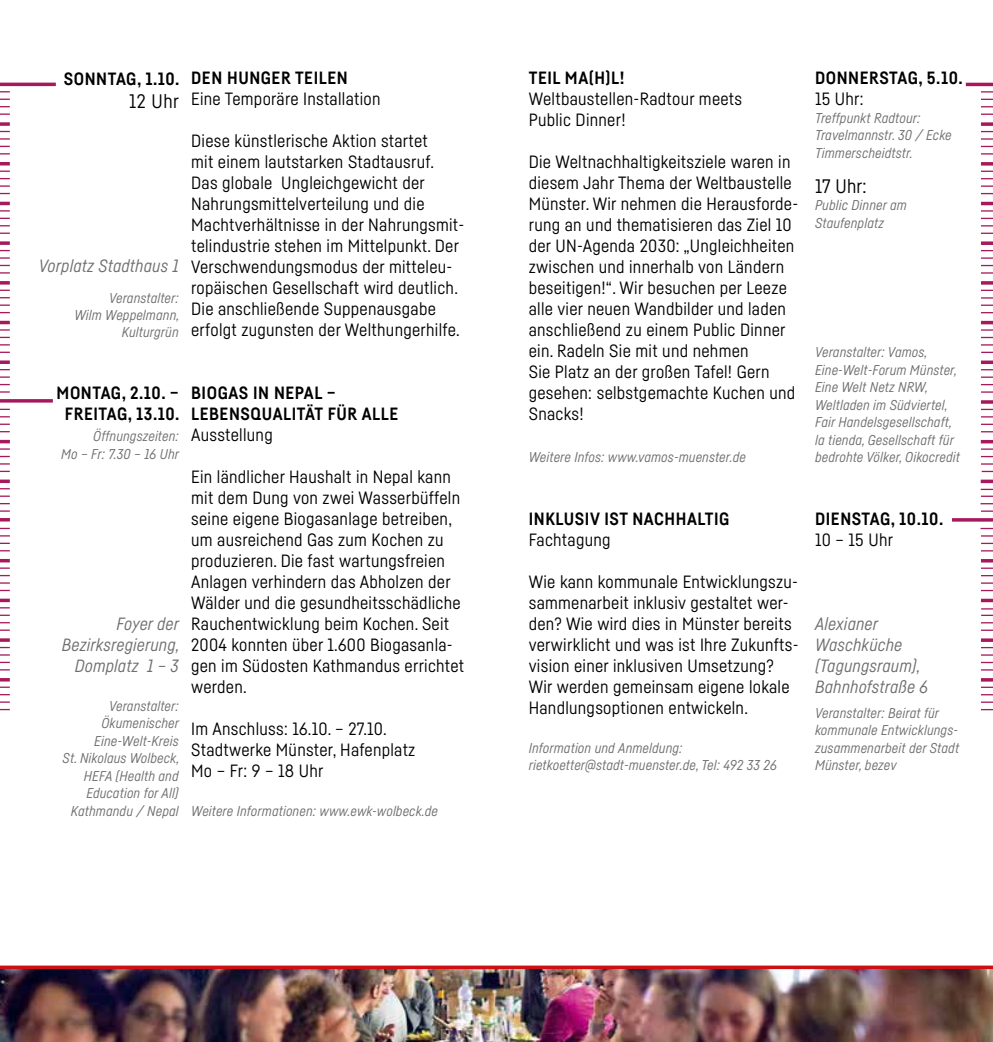
<style>
.page{position:relative;width:993px;height:1042px;background:#fff}
.page>*{position:absolute;margin:0;border:0;box-sizing:border-box;transform-origin:0 0}
.t1{font:19.25px "Fabrikat";letter-spacing:.02em;color:#000}
.t2{font:17.5px/21px "Fabrikat";letter-spacing:.015em;color:#000}
.t3{font:700 17.5px/21px "Fabrikat";letter-spacing:.03em;color:#000;text-align:center}
.t4{font:italic 17.5px/21px "Fabrikat";letter-spacing:.01em;color:#6e6e6e}
.t5{font:italic 14px/17.5px "Fabrikat";letter-spacing:.01em;color:#6e6e6e}
</style>
<div class="page">
<img style="left:0;top:969px;width:992px;height:73px">
<svg style="left:0;top:965px;width:992px;height:4px;background:#d43134"></svg>
<svg style="left:981px;top:701px;width:11px;height:2px"></svg>
<svg style="left:981px;top:678px;width:11px;height:10px"></svg>
<svg style="left:981px;top:654px;width:11px;height:2px"></svg>
<svg style="left:981px;top:638px;width:11px;height:4px"></svg>
<svg style="left:981px;top:629px;width:11px;height:2px"></svg>
<svg style="left:981px;top:599px;width:11px;height:3px"></svg>
<svg style="left:981px;top:582px;width:11px;height:2px"></svg>
<svg style="left:981px;top:559px;width:11px;height:10px"></svg>
<svg style="left:980px;top:528px;width:12px;height:1px"></svg>
<svg style="left:952px;top:518px;width:40px;height:4px"></svg>
<svg style="left:981px;top:510px;width:11px;height:2px"></svg>
<svg style="left:980px;top:503px;width:12px;height:1px"></svg>
<svg style="left:980px;top:489px;width:12px;height:8px"></svg>
<svg style="left:980px;top:480px;width:12px;height:3px"></svg>
<svg style="left:981px;top:463px;width:11px;height:2px"></svg>
<svg style="left:980px;top:440px;width:12px;height:10px"></svg>
<svg style="left:981px;top:400px;width:11px;height:4px"></svg>
<svg style="left:981px;top:391px;width:11px;height:2px"></svg>
<svg style="left:981px;top:376px;width:11px;height:2px"></svg>
<svg style="left:981px;top:360px;width:11px;height:4px"></svg>
<svg style="left:981px;top:344px;width:11px;height:2px"></svg>
<svg style="left:981px;top:321px;width:11px;height:10px"></svg>
<svg style="left:981px;top:297px;width:11px;height:2px"></svg>
<svg style="left:981px;top:281px;width:11px;height:4px"></svg>
<svg style="left:981px;top:272px;width:11px;height:2px"></svg>
<svg style="left:981px;top:257px;width:11px;height:2px"></svg>
<svg style="left:981px;top:241px;width:11px;height:4px"></svg>
<svg style="left:981px;top:202px;width:11px;height:10px"></svg>
<svg style="left:981px;top:185px;width:11px;height:2px"></svg>
<svg style="left:981px;top:162px;width:11px;height:4px"></svg>
<svg style="left:981px;top:153px;width:11px;height:2px"></svg>
<svg style="left:981px;top:138px;width:11px;height:2px"></svg>
<svg style="left:981px;top:122px;width:11px;height:4px"></svg>
<svg style="left:981px;top:91px;width:11px;height:2px"></svg>
<hr style="left:965px;top:83px;width:27px;height:3px;background:#a61a5d">
<svg style="left:0;top:701px;width:10px;height:2px"></svg>
<svg style="left:0;top:678px;width:10px;height:10px"></svg>
<svg style="left:0;top:638px;width:10px;height:4px"></svg>
<svg style="left:0;top:629px;width:10px;height:2px"></svg>
<svg style="left:0;top:614px;width:10px;height:2px"></svg>
<svg style="left:0;top:599px;width:10px;height:9px"></svg>
<svg style="left:0;top:582px;width:10px;height:2px"></svg>
<svg style="left:0;top:559px;width:10px;height:10px"></svg>
<svg style="left:0;top:518px;width:10px;height:3px"></svg>
<svg style="left:0;top:510px;width:10px;height:2px"></svg>
<svg style="left:0;top:495px;width:10px;height:2px"></svg>
<svg style="left:0;top:479px;width:10px;height:4px"></svg>
<svg style="left:0;top:440px;width:10px;height:10px"></svg>
<svg style="left:0;top:423px;width:10px;height:2px"></svg>
<svg style="left:0;top:399px;width:53px;height:4px"></svg>
<svg style="left:0;top:391px;width:10px;height:2px"></svg>
<svg style="left:0;top:376px;width:10px;height:2px"></svg>
<svg style="left:0;top:360px;width:10px;height:4px"></svg>
<svg style="left:0;top:321px;width:10px;height:10px"></svg>
<svg style="left:0;top:304px;width:10px;height:2px"></svg>
<svg style="left:0;top:281px;width:10px;height:4px"></svg>
<svg style="left:0;top:272px;width:10px;height:2px"></svg>
<svg style="left:0;top:257px;width:10px;height:2px"></svg>
<svg style="left:0;top:241px;width:10px;height:4px"></svg>
<svg style="left:0;top:202px;width:10px;height:9px"></svg>
<svg style="left:0;top:185px;width:10px;height:2px"></svg>
<svg style="left:0;top:162px;width:10px;height:3px"></svg>
<svg style="left:0;top:138px;width:10px;height:2px"></svg>
<svg style="left:0;top:122px;width:10px;height:4px"></svg>
<svg style="left:0;top:113px;width:10px;height:2px"></svg>
<hr style="left:0;top:83px;width:56px;height:3px;background:#a61a5d">
<p class="t3" style="left:64px;top:68px;width:117px">SONNTAG, 1.10.</p>
<p class="t1" style="left:129px;top:89px;width:51px">12 Uhr</p>
<p class="t4" style="left:39px;top:255px;width:141px">Vorplatz Stadthaus 1</p>
<p class="t5" style="left:74px;top:289px;width:106px;line-height:16.8px;text-align:right">Veranstalter:<br>Wilm Weppelmann,<br>Kulturgrün</p>
<p class="t3" style="left:191px;top:67px;width:158px">DEN HUNGER TEILEN</p>
<p class="t2" style="left:191px;top:88px;width:191px">Eine Temporäre Installation</p>
<p class="t2" style="left:191px;top:130px;width:274px">Diese künstlerische Aktion startet<br>mit einem lautstarken Stadtausruf.<br>Das globale Ungleichgewicht der Nahrungsmittelverteilung und die Machtverhältnisse in der Nahrungsmit&shy;telindustrie stehen im Mittelpunkt. Der Verschwendungsmodus der mitteleu&shy;ropäischen Gesellschaft wird deutlich.<br>Die anschließende Suppenausgabe erfolgt zugunsten der Welthungerhilfe.</p>
<p class="t3" style="left:57px;top:382px;width:124px">MONTAG, 2.10. –<br>FREITAG, 13.10.</p>
<p class="t5" style="left:61px;top:427px;width:119px;text-align:right">Öffnungszeiten:<br>Mo – Fr: 7.30 – 16 Uhr</p>
<p class="t4" style="left:62px;top:613px;width:119px;text-align:right">Foyer der<br>Bezirksregierung,<br>Domplatz 1 – 3</p>
<p class="t5" style="left:63px;top:696px;width:118px;text-align:right">Veranstalter:<br>Ökumenischer<br>Eine-Welt-Kreis<br>St. Nikolaus Wolbeck,<br>HEFA (Health and<br>Education for All)<br>Kathmandu / Nepal</p>
<p class="t3" style="left:191px;top:382px;width:208px;text-align:left">BIOGAS IN NEPAL –<br>LEBENSQUALITÄT FÜR ALLE</p>
<p class="t2" style="left:191px;top:424px;width:83px">Ausstellung</p>
<p class="t2" style="left:191px;top:466px;width:274px">Ein ländlicher Haushalt in Nepal kann mit dem Dung von zwei Wasserbüffeln seine eigene Biogasanlage betreiben, um ausreichend Gas zum Kochen zu produzieren. Die fast wartungsfreien Anlagen verhindern das Abholzen der Wälder und die gesundheitsschädliche Rauchentwicklung beim Kochen. Seit 2004 konnten über 1.600 Biogasanla&shy;gen im Südosten Kathmandus errichtet werden.</p>
<p class="t2" style="left:191px;top:718px;width:226px">Im Anschluss: 16.10. – 27.10.<br>Stadtwerke Münster, Hafenplatz<br>Mo – Fr: 9 – 18 Uhr</p>
<p class="t5" style="left:191px;top:801px;width:248px">Weitere Informationen: www.ewk-wolbeck.de</p>
<p class="t3" style="left:528px;top:67px;width:97px">TEIL MA(H)L!</p>
<p class="t2" style="left:528px;top:88px;width:215px">Weltbaustellen-Radtour meets<br>Public Dinner!</p>
<p class="t2" style="left:528px;top:151px;width:271px">Die Weltnachhaltigkeitsziele waren in diesem Jahr Thema der Weltbaustelle Münster. Wir nehmen die Herausforde&shy;rung an und thematisieren das Ziel 10 der UN-Agenda 2030: „Ungleichheiten zwischen und innerhalb von Ländern beseitigen!“. Wir besuchen per Leeze alle vier neuen Wandbilder und laden anschließend zu einem Public Dinner ein. Radeln Sie mit und nehmen<br>Sie Platz an der großen Tafel! Gern gesehen: selbstgemachte Kuchen und Snacks!</p>
<p class="t5" style="left:528px;top:448px;width:218px">Weitere Infos: www.vamos-muenster.de</p>
<p class="t3" style="left:814px;top:67px;width:149px">DONNERSTAG, 5.10.</p>
<p class="t2" style="left:814px;top:88px;width:50px">15 Uhr:</p>
<p class="t5" style="left:814px;top:109px;width:138px">Treffpunkt Radtour:<br>Travelmannstr. 30 / Ecke<br>Timmerscheidtstr.</p>
<p class="t1" style="left:814px;top:174px;width:53px">17 Uhr:</p>
<p class="t5" style="left:814px;top:196px;width:93px">Public Dinner am<br>Staufenplatz</p>
<p class="t5" style="left:814px;top:343px;width:146px">Veranstalter: Vamos,<br>Eine-Welt-Forum Münster,<br>Eine Welt Netz NRW,<br>Weltladen im Südviertel,<br>Fair Handelsgesellschaft, la tienda, Gesellschaft für bedrohte Völker, Oikocredit</p>
<p class="t3" style="left:528px;top:508px;width:202px">INKLUSIV IST NACHHALTIG</p>
<p class="t2" style="left:528px;top:529px;width:83px">Fachtagung</p>
<p class="t2" style="left:528px;top:571px;width:271px">Wie kann kommunale Entwicklungszu&shy;sammenarbeit inklusiv gestaltet wer&shy;den? Wie wird dies in Münster bereits verwirklicht und was ist Ihre Zukunfts&shy;vision einer inklusiven Umsetzung?<br>Wir werden gemeinsam eigene lokale Handlungsoptionen entwickeln.</p>
<p class="t5" style="left:528px;top:738px;width:250px">Information und Anmeldung: rietkoetter@stadt-muenster.de, Tel: 492 33 26</p>
<p class="t3" style="left:814px;top:508px;width:130px">DIENSTAG, 10.10.</p>
<p class="t2" style="left:814px;top:529px;width:79px">10 – 15 Uhr</p>
<p class="t4" style="left:814px;top:613px;width:114px">Alexianer<br>Waschküche (Tagungsraum),<br>Bahnhofstraße 6</p>
<p class="t5" style="left:814px;top:703px;width:145px">Veranstalter: Beirat für kommunale Entwicklungs&shy;zusammenarbeit der Stadt<br>Münster, bezev</p>
</div>
